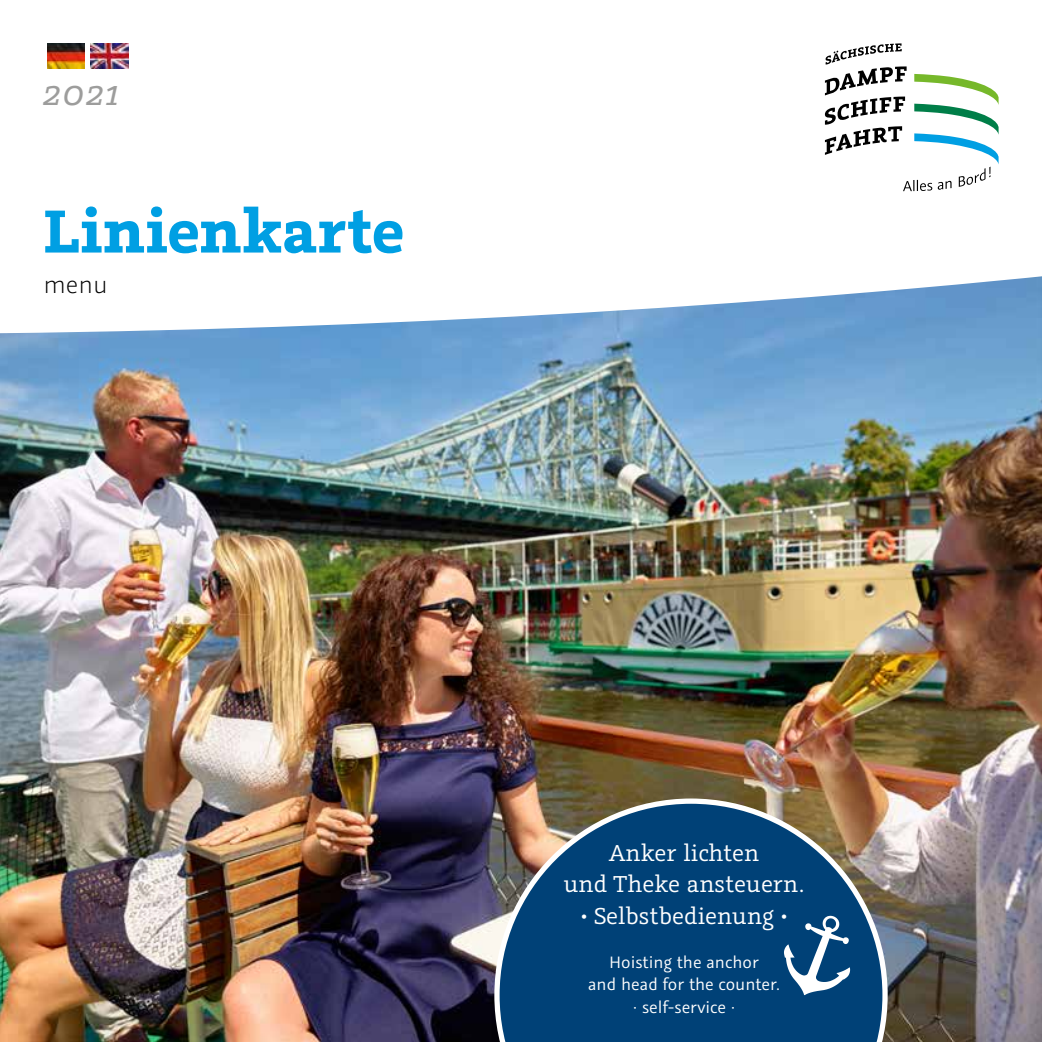
<style>
.page{position:relative;width:1042px;height:1042px;background:#fff}
.page>*{position:absolute;margin:0;border:0;box-sizing:border-box;transform-origin:0 0}
.t1{font:700 67.73px "Graublau Slab";color:#009fe3}
.t2{font:italic 42px "Graublau Slab";color:#9d9d9c}
.t3{font:300 27.12px "Graublau Sans";color:#000}
.t4{font:25.9px/31px "Graublau Slab";color:#fff;text-align:center}
.t5{font:18.55px/22.4px "Graublau Sans";color:#fff;text-align:center}
.s1{font-weight:700}
</style>
<div class="page">
<img style="left:0;top:334px;width:1042px;height:708px">
<svg style="left:0;top:43px;width:1042px;height:291px"></svg>
<svg style="left:825px;top:43px;width:174px;height:148px"></svg>
<img style="left:47px;top:43px;width:37px;height:25px">
<img style="left:91px;top:43px;width:37px;height:25px">
<svg style="left:494px;top:798px;width:393px;height:244px;background:#255378"></svg>
<svg style="left:784px;top:916px;width:66px;height:79px"></svg>
<h2 class="t2" style="left:43px;top:69px;width:78px">2021</h2>
<h1 class="t1" style="left:43px;top:187px;width:362px">Linienkarte</h1>
<h3 class="t3" style="left:43px;top:269px;width:66px">menu</h3>
<h3 class="t4" style="left:563px;top:837px;width:243px">Anker lichten<br>und Theke ansteuern. <span class="s1">·</span> Selbstbedienung <span class="s1">·</span></h3>
<p class="t5" style="left:588px;top:951px;width:193px">Hoisting the anchor<br>and head for the counter. · self-service ·</p>
</div>
